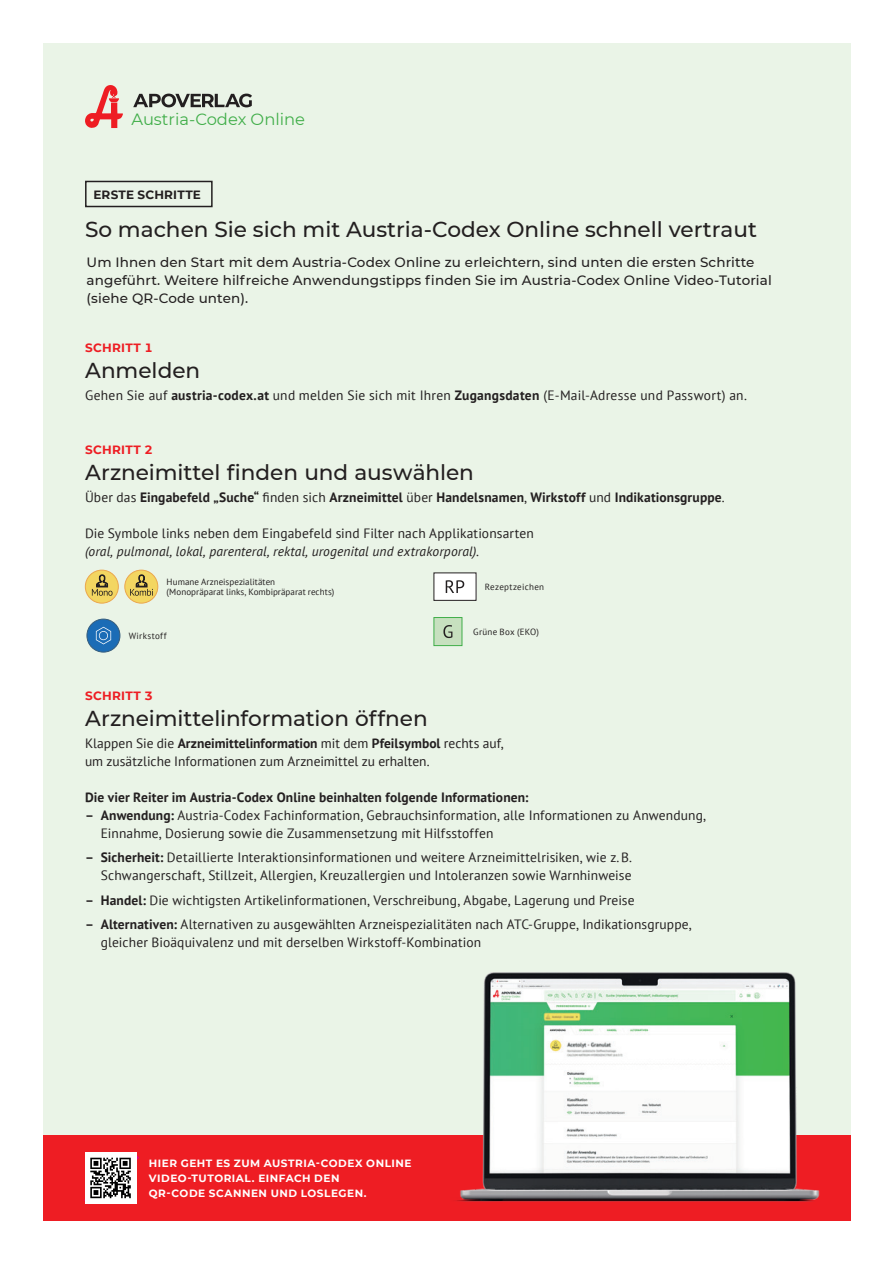
<style>
.page{position:relative;width:893px;height:1263px;background:#fff}
.page>*{position:absolute;margin:0;border:0;box-sizing:border-box;transform-origin:0 0}
.t1{font:500 21.6px "Montserrat";color:#231f20}
.t2{font:16.35px "Montserrat";color:#40ae49}
.t3{font:13.5px/18px "PT Sans";letter-spacing:.01em;color:#231f20}
.t4{font:500 13.5px/18px "Montserrat";letter-spacing:.01em;color:#231f20}
.t5{font:700 13.5px "PT Sans";letter-spacing:.01em;color:#231f20}
.t6{font:700 12px "Montserrat";letter-spacing:.025em;color:#ee1d23}
.t7{font:700 12px "Montserrat";letter-spacing:.015em;color:#231f20}
.t8{font:700 10.5px/15px "Montserrat";letter-spacing:.05em;color:#fff}
.t9{font:9px/10.5px "PT Sans";letter-spacing:.01em;color:#231f20}
.t10{font:9px "PT Sans";letter-spacing:.035em;color:#231f20}
.t11{font:9px "PT Sans";letter-spacing:.045em;color:#231f20}
.s1{font-weight:700}
.s2{font-weight:400}
.s3{font-style:italic}
</style>
<div class="page">
<div style="left:43px;top:43px;width:807px;height:1177px;background:#eaf4e7"></div>
<svg style="left:85px;top:85px;width:38px;height:43px"></svg>
<svg style="left:133px;top:94px;width:119px;height:13px"></svg>
<div style="left:85px;top:181px;width:128px;height:26px;border:2px solid #231f20"></div>
<div style="left:125px;top:570px;width:33px;height:33px;background:#f3d661;border-radius:50%"></div>
<div style="left:124px;top:570px;width:34px;height:33px;border:1px solid #eba74d;border-radius:50%"></div>
<svg style="left:130px;top:575px;width:23px;height:21px"></svg>
<div style="left:85px;top:570px;width:33px;height:33px;background:#f3d661;border-radius:50%"></div>
<div style="left:85px;top:570px;width:34px;height:33px;border:1px solid #eba74d;border-radius:50%"></div>
<svg style="left:92px;top:575px;width:21px;height:21px"></svg>
<div style="left:87px;top:619px;width:33px;height:33px;background:#1b6cb6;border-radius:50%"></div>
<div style="left:87px;top:619px;width:33px;height:33px;border:1px solid #365d7d;border-radius:50%"></div>
<svg style="left:96px;top:627px;width:15px;height:17px"></svg>
<div style="left:434px;top:617px;width:28px;height:29px;background:#c7e0bf;border:1px solid #40ae49"></div>
<svg style="left:443px;top:625px;width:9px;height:13px"></svg>
<div style="left:434px;top:573px;width:42px;height:27px;background:#fff"></div>
<svg style="left:446px;top:580px;width:18px;height:13px"></svg>
<div style="left:43px;top:1135px;width:807px;height:85px;background:#ee1d23"></div>
<svg style="left:84px;top:1152px;width:55px;height:53px;background:#b2a3a4"></svg>
<img style="left:385px;top:897px;width:466px;height:324px">
<p class="t2" style="left:131px;top:108px;width:175px">Austria-Codex Online</p>
<p class="t7" style="left:93px;top:186px;width:109px">ERSTE SCHRITTE</p>
<h1 class="t1" style="left:85px;top:214px;width:673px">So machen Sie sich mit Austria-Codex Online schnell vertraut</h1>
<p class="t4" style="left:87px;top:252px;width:687px">Um Ihnen den Start mit dem Austria-Codex Online zu erleichtern, sind unten die ersten Schritte angeführt. Weitere hilfreiche Anwendungstipps finden Sie im Austria-Codex Online Video-Tutorial (siehe QR-Code unten).</p>
<p class="t6" style="left:85px;top:339px;width:69px">SCHRITT 1</p>
<h1 class="t1" style="left:85px;top:355px;width:117px">Anmelden</h1>
<p class="t3" style="left:85px;top:386px;width:663px">Gehen Sie auf <span class="s1">austria-codex.at</span> und melden Sie sich mit Ihren <span class="s1">Zugangsdaten</span> (E-Mail-Adresse und Passwort) an.</p>
<p class="t6" style="left:85px;top:441px;width:69px">SCHRITT 2</p>
<h1 class="t1" style="left:85px;top:457px;width:390px">Arzneimittel finden und auswählen</h1>
<p class="t5" style="left:85px;top:488px;width:641px"><span class="s2">Über das</span> Eingabefeld „Suche“ <span class="s2">finden sich</span> Arzneimittel <span class="s2">über</span> Handelsnamen<span class="s2">,</span> Wirkstoff <span class="s2">und</span> Indikationsgruppe<span class="s2">.</span></p>
<p class="t3" style="left:85px;top:524px;width:450px">Die Symbole links neben dem Eingabefeld sind Filter nach Applikationsarten <span class="s3">(oral, pulmonal, lokal, parenteral, rektal, urogenital und extrakorporal)</span>.</p>
<p class="t9" style="left:167px;top:576px;width:169px">Humane Arzneispezialitäten (Monopräparat links, Kombipräparat rechts)</p>
<p class="t10" style="left:485px;top:581px;width:61px">Rezeptzeichen</p>
<p class="t11" style="left:129px;top:630px;width:39px">Wirkstoff</p>
<p class="t9" style="left:473px;top:626px;width:67px">Grüne Box (EKO)</p>
<p class="t6" style="left:85px;top:687px;width:69px">SCHRITT 3</p>
<h1 class="t1" style="left:85px;top:703px;width:344px">Arzneimittelinformation öffnen</h1>
<p class="t3" style="left:85px;top:734px;width:420px">Klappen Sie die <span class="s1">Arzneimittelinformation</span> mit dem <span class="s1">Pfeilsymbol</span> rechts auf, um zusätzliche Informationen zum Arzneimittel zu erhalten.</p>
<p class="t5" style="left:85px;top:788px;width:445px">Die vier Reiter im Austria-Codex Online beinhalten folgende Informationen:</p>
<p class="t3" style="left:101px;top:806px;width:607px;text-indent:-16px"><span class="s1">– Anwendung:</span> Austria-Codex Fachinformation, Gebrauchsinformation, alle Informationen zu Anwendung,<br>Einnahme, Dosierung sowie die Zusammensetzung mit Hilfsstoffen</p>
<p class="t3" style="left:85px;top:848px;width:549px;text-align:right"><span class="s1">– Sicherheit:</span> Detaillierte Interaktionsinformationen und weitere Arzneimittelrisiken, wie z.B.<br>Schwangerschaft, Stillzeit, Allergien, Kreuzallergien und Intoleranzen sowie Warnhinweise</p>
<p class="t3" style="left:85px;top:891px;width:551px"><span class="s1">– Handel:</span> Die wichtigsten Artikelinformationen, Verschreibung, Abgabe, Lagerung und Preise</p>
<p class="t3" style="left:101px;top:915px;width:592px;text-indent:-16px"><span class="s1">– Alternativen:</span> Alternativen zu ausgewählten Arzneispezialitäten nach ATC-Gruppe, Indikationsgruppe, gleicher Bioäquivalenz und mit derselben Wirkstoff-Kombination</p>
<p class="t8" style="left:149px;top:1155px;width:264px">HIER GEHT ES ZUM AUSTRIA-CODEX ONLINE<br>VIDEO-TUTORIAL. EINFACH DEN<br>QR-CODE SCANNEN UND LOSLEGEN.</p>
</div>
